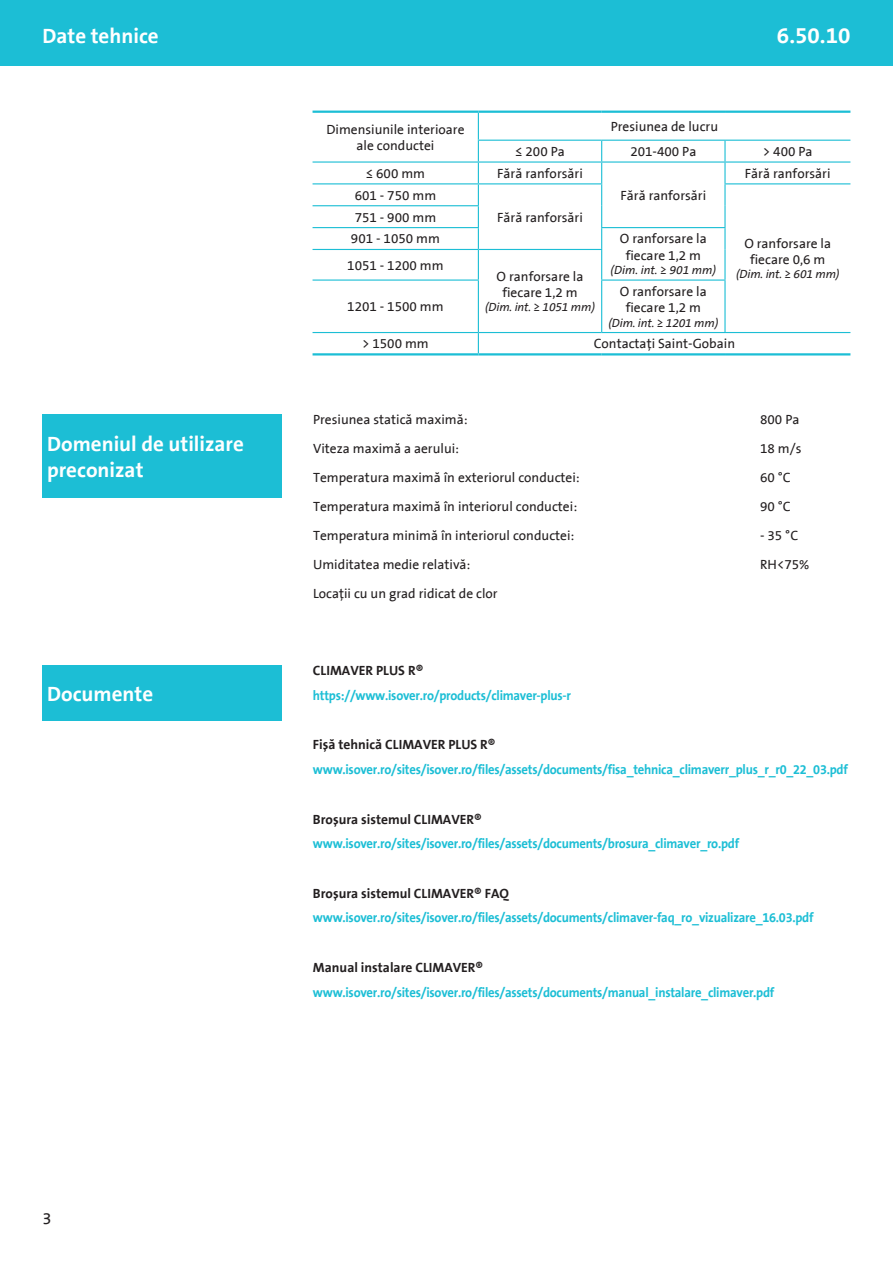
<style>
.page{position:relative;width:893px;height:1263px;background:#fff}
.page>*{position:absolute;margin:0;border:0;box-sizing:border-box;transform-origin:0 0}
.t1{font:700 22.5px "The Sans B7";color:#fff}
.t2{font:700 21px/25.2px "The Sans B7";color:#fff}
.t3{font:16.5px "The Sans B5";color:#231f20}
.t4{font:13.5px/16.2px "The Sans B5";color:#231f20;text-align:center}
.t5{font:700 13.5px "The Sans B7";letter-spacing:-.02em;color:#1cbed5;scale:.94 1}
.t6{font:700 13.5px "The Sans B7";color:#231f20}
.t7{font:12px "The Sans B5 Italic";letter-spacing:-.01em;color:#231f20}
.s1{font-family:"The Sans B5"}
</style>
<div class="page">
<hr style="left:313px;top:111px;width:165px;height:2px;background:#1cbed5">
<hr style="left:478px;top:111px;width:124px;height:2px;background:#1cbed5">
<hr style="left:602px;top:111px;width:123px;height:2px;background:#1cbed5">
<hr style="left:725px;top:111px;width:125px;height:2px;background:#1cbed5">
<hr style="left:313px;top:353px;width:165px;height:2px;background:#1cbed5">
<hr style="left:478px;top:353px;width:124px;height:2px;background:#1cbed5">
<hr style="left:602px;top:353px;width:123px;height:2px;background:#1cbed5">
<hr style="left:725px;top:353px;width:125px;height:2px;background:#1cbed5">
<hr style="left:478px;top:140px;width:124px;height:1px;background:#1cbed5">
<hr style="left:602px;top:140px;width:123px;height:1px;background:#1cbed5">
<hr style="left:725px;top:140px;width:125px;height:1px;background:#1cbed5">
<hr style="left:724px;top:141px;width:2px;height:20px;background:#1cbed5">
<hr style="left:313px;top:161px;width:165px;height:2px;background:#1cbed5">
<hr style="left:478px;top:161px;width:124px;height:2px;background:#1cbed5">
<hr style="left:602px;top:161px;width:123px;height:2px;background:#1cbed5">
<hr style="left:725px;top:161px;width:125px;height:2px;background:#1cbed5">
<hr style="left:724px;top:163px;width:2px;height:20px;background:#1cbed5">
<hr style="left:313px;top:183px;width:165px;height:1px;background:#1cbed5">
<hr style="left:478px;top:183px;width:124px;height:1px;background:#1cbed5">
<hr style="left:724px;top:183px;width:126px;height:1px;background:#1cbed5">
<hr style="left:724px;top:184px;width:2px;height:22px;background:#1cbed5">
<hr style="left:724px;top:206px;width:2px;height:21px;background:#1cbed5">
<hr style="left:313px;top:205px;width:166px;height:1px;background:#1cbed5">
<hr style="left:313px;top:227px;width:166px;height:1px;background:#1cbed5">
<hr style="left:601px;top:227px;width:125px;height:1px;background:#1cbed5">
<hr style="left:724px;top:228px;width:2px;height:21px;background:#1cbed5">
<hr style="left:724px;top:249px;width:2px;height:30px;background:#1cbed5">
<hr style="left:313px;top:249px;width:165px;height:1px;background:#1cbed5">
<hr style="left:478px;top:249px;width:124px;height:1px;background:#1cbed5">
<svg style="left:478px;top:113px;width:1px;height:166px"></svg>
<svg style="left:601px;top:141px;width:1px;height:138px"></svg>
<hr style="left:313px;top:279px;width:166px;height:2px;background:#1cbed5">
<hr style="left:478px;top:281px;width:1px;height:51px;background:#1cbed5">
<hr style="left:601px;top:279px;width:125px;height:2px;background:#1cbed5">
<hr style="left:601px;top:281px;width:1px;height:51px;background:#1cbed5">
<hr style="left:724px;top:281px;width:2px;height:51px;background:#1cbed5">
<hr style="left:313px;top:332px;width:165px;height:1px;background:#1cbed5">
<hr style="left:478px;top:332px;width:124px;height:1px;background:#1cbed5">
<svg style="left:478px;top:333px;width:1px;height:20px"></svg>
<hr style="left:602px;top:332px;width:123px;height:1px;background:#1cbed5">
<hr style="left:725px;top:332px;width:125px;height:1px;background:#1cbed5">
<div style="left:0;top:0;width:893px;height:66px;background:#1cbed5"></div>
<div style="left:43px;top:665px;width:239px;height:56px;background:#1cbed5"></div>
<div style="left:43px;top:415px;width:239px;height:83px;background:#1cbed5"></div>
<h2 class="t2" style="left:43px;top:23px;width:118px">Date tehnice</h2>
<h1 class="t1" style="left:777px;top:22px;width:75px">6.50.10</h1>
<p class="t4" style="left:326px;top:121px;width:140px">Dimensiunile interioare ale conductei</p>
<p class="t4" style="left:611px;top:118px;width:109px">Presiunea de lucru</p>
<p class="t4" style="left:515px;top:144px;width:51px">≤ 200 Pa</p>
<p class="t4" style="left:630px;top:144px;width:68px">201-400 Pa</p>
<p class="t4" style="left:763px;top:144px;width:51px">&gt; 400 Pa</p>
<p class="t4" style="left:366px;top:165px;width:61px">≤ 600 mm</p>
<p class="t4" style="left:497px;top:165px;width:87px">Fără ranforsări</p>
<p class="t4" style="left:620px;top:187px;width:87px">Fără ranforsări</p>
<p class="t4" style="left:745px;top:165px;width:87px">Fără ranforsări</p>
<p class="t4" style="left:355px;top:187px;width:83px">601 - 750 mm</p>
<p class="t4" style="left:351px;top:206px;width:90px;line-height:21.9px;text-align:left">751 - 900 mm<br>901 - 1050 mm</p>
<p class="t4" style="left:347px;top:257px;width:98px">1051 - 1200 mm</p>
<p class="t4" style="left:497px;top:209px;width:87px">Fără ranforsări</p>
<p class="t4" style="left:497px;top:268px;width:88px">O ranforsare la fiecare 1,2 m</p>
<p class="t4" style="left:347px;top:299px;width:98px">1201 - 1500 mm</p>
<p class="t7" style="left:485px;top:301px;width:111px">(Dim. int. <span class="s1">≥</span> 1051 mm)</p>
<p class="t4" style="left:620px;top:231px;width:88px">O ranforsare la fiecare 1,2 m</p>
<p class="t7" style="left:611px;top:264px;width:107px">(Dim. int. <span class="s1">≥</span> 901 mm)</p>
<p class="t4" style="left:620px;top:283px;width:88px">O ranforsare la fiecare 1,2 m</p>
<p class="t7" style="left:608px;top:316px;width:111px">(Dim. int. <span class="s1">≥</span> 1201 mm)</p>
<p class="t4" style="left:744px;top:235px;width:88px">O ranforsare la fiecare 0,6 m</p>
<p class="t7" style="left:736px;top:268px;width:105px">(Dim. int. <span class="s1">≥</span> 601 mm)</p>
<h2 class="t2" style="left:47px;top:432px;width:198px">Domeniul de utilizare preconizat</h2>
<h2 class="t2" style="left:47px;top:681px;width:108px">Documente</h2>
<p class="t4" style="left:362px;top:336px;width:68px">&gt; 1500 mm</p>
<p class="t4" style="left:594px;top:336px;width:143px">Contactaţi Saint-Gobain</p>
<p class="t4" style="left:313px;top:412px;width:156px">Presiunea statică maximă:</p>
<p class="t4" style="left:760px;top:412px;width:41px">800 Pa</p>
<p class="t4" style="left:313px;top:441px;width:148px">Viteza maximă a aerului:</p>
<p class="t4" style="left:760px;top:441px;width:43px">18 m/s</p>
<p class="t4" style="left:313px;top:470px;width:268px">Temperatura maximă în exteriorul conductei:</p>
<p class="t4" style="left:760px;top:470px;width:32px">60 °C</p>
<p class="t4" style="left:313px;top:499px;width:266px">Temperatura maximă în interiorul conductei:</p>
<p class="t4" style="left:760px;top:499px;width:32px">90 °C</p>
<p class="t4" style="left:313px;top:528px;width:263px">Temperatura minimă în interiorul conductei:</p>
<p class="t4" style="left:760px;top:528px;width:40px">- 35 °C</p>
<p class="t4" style="left:313px;top:557px;width:159px">Umiditatea medie relativă:</p>
<p class="t4" style="left:760px;top:557px;width:51px">RH&lt;75%</p>
<p class="t4" style="left:313px;top:586px;width:186px">Locaţii cu un grad ridicat de clor</p>
<p class="t6" style="left:313px;top:663px;width:112px">CLIMAVER PLUS R®</p>
<p class="t5" style="left:313px;top:688px;width:276px">https://www.isover.ro/products/climaver-plus-r</p>
<p class="t6" style="left:313px;top:737px;width:184px">Fişă tehnică CLIMAVER PLUS R®</p>
<p class="t5" style="left:313px;top:762px;width:571px">www.isover.ro/sites/isover.ro/files/assets/documents/fisa_tehnica_climaverr_plus_r_r0_22_03.pdf</p>
<p class="t6" style="left:313px;top:811px;width:170px">Broşura sistemul CLIMAVER®</p>
<p class="t5" style="left:313px;top:836px;width:455px">www.isover.ro/sites/isover.ro/files/assets/documents/brosura_climaver_ro.pdf</p>
<p class="t6" style="left:313px;top:885px;width:197px">Broşura sistemul CLIMAVER® FAQ</p>
<p class="t5" style="left:313px;top:910px;width:534px">www.isover.ro/sites/isover.ro/files/assets/documents/climaver-faq_ro_vizualizare_16.03.pdf</p>
<p class="t6" style="left:313px;top:960px;width:172px">Manual instalare CLIMAVER®</p>
<p class="t5" style="left:313px;top:984px;width:492px">www.isover.ro/sites/isover.ro/files/assets/documents/manual_instalare_climaver.pdf</p>
<p class="t3" style="left:43px;top:1209px;width:11px">3</p>
</div>
